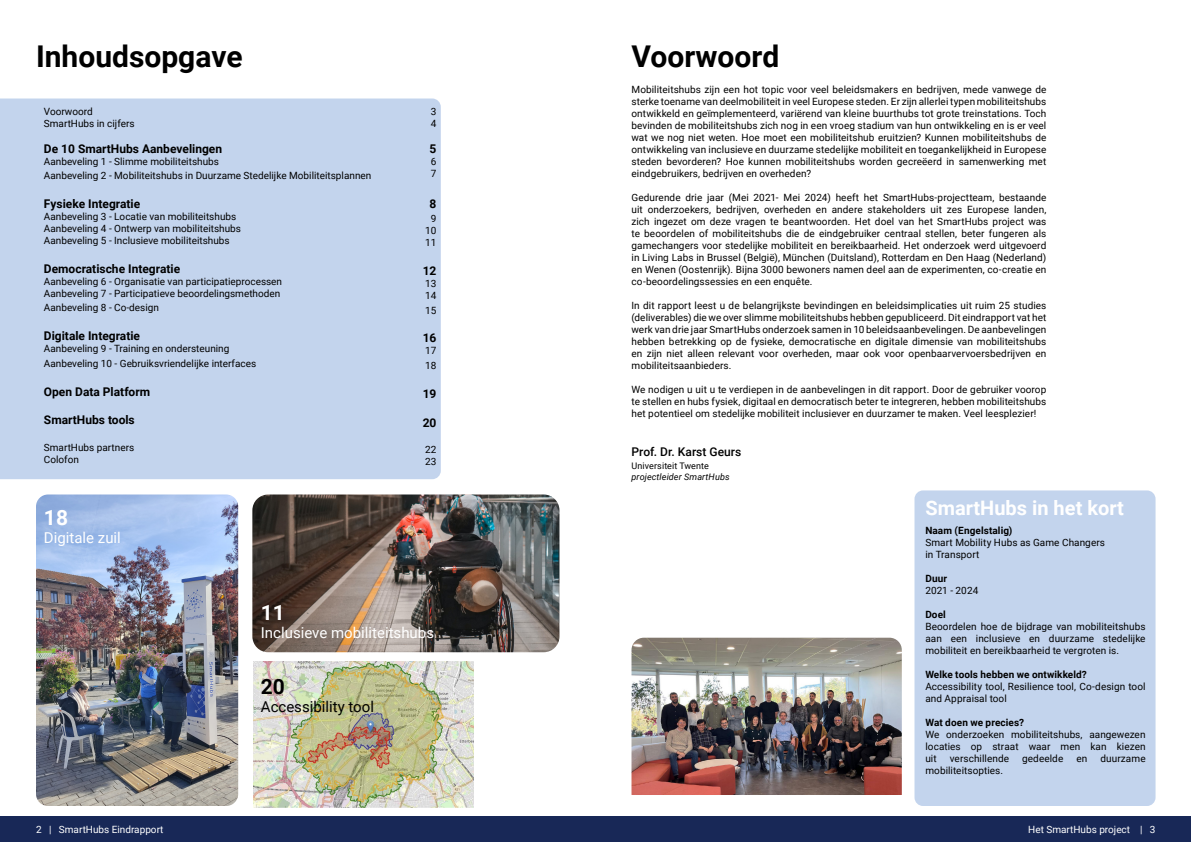
<style>
.page{position:relative;width:1191px;height:842px;background:#fff}
.page>*{position:absolute;margin:0;border:0;box-sizing:border-box;transform-origin:0 0}
.t1{font:700 30px "Roboto";color:#000}
.t2{font:700 21px "Roboto";color:#fff}
.t3{font:700 21px "Roboto";color:#000}
.t4{font:700 20px "Roboto";color:#fff}
.t5{font:15px "Roboto";color:#fff}
.t6{font:15px "Roboto";color:#000}
.t7{font:700 12px "Roboto";color:#000}
.t8{font:500 12px "Roboto";letter-spacing:.005em;color:#000}
.t9{font:10px/12px "Roboto";color:#000}
.t10{font:700 10px "Roboto";letter-spacing:.01em;color:#000}
.t11{font:10px "Roboto";color:#fff}
.t12{font:italic 9px "Roboto";letter-spacing:.015em;color:#000}
.t13{font:9px "Roboto";letter-spacing:.01em;color:#000}
</style>
<div class="page">
<img style="left:253px;top:661px;width:220px;height:146px">
<div style="left:914px;top:490px;width:241px;height:316px;background:#c3d4ed;border-radius:9px"></div>
<div style="left:0;top:816px;width:1191px;height:26px;background:#182857"></div>
<div style="left:0;top:99px;width:441px;height:380px;background:#c3d4ed"></div>
<img style="left:252px;top:494px;width:307px;height:158px">
<img style="left:36px;top:494px;width:202px;height:312px">
<img style="left:631px;top:638px;width:270px;height:157px">
<h1 class="t1" style="left:36px;top:36px;width:208px">Inhoudsopgave</h1>
<p class="t9" style="left:44px;top:105px;width:92px">Voorwoord<br>SmartHubs in cijfers</p>
<p class="t7" style="left:44px;top:140px;width:180px">De 10 SmartHubs Aanbevelingen</p>
<p class="t9" style="left:44px;top:154px;width:329px;line-height:14.4px">Aanbeveling 1 - Slimme mobiliteitshubs<br>Aanbeveling 2 - Mobiliteitshubs in Duurzame Stedelijke Mobiliteitsplannen</p>
<p class="t7" style="left:44px;top:196px;width:98px">Fysieke Integratie</p>
<p class="t9" style="left:44px;top:210px;width:198px">Aanbeveling 3 - Locatie van mobiliteitshubs<br>Aanbeveling 4 - Ontwerp van mobiliteitshubs<br>Aanbeveling 5 - Inclusieve mobiliteitshubs</p>
<p class="t7" style="left:44px;top:260px;width:138px">Democratische Integratie</p>
<p class="t9" style="left:44px;top:275px;width:240px">Aanbeveling 6 - Organisatie van participatieprocessen<br>Aanbeveling 7 - Participatieve beoordelingsmethoden</p>
<p class="t9" style="left:44px;top:302px;width:116px">Aanbeveling 8 - Co-design</p>
<p class="t7" style="left:44px;top:328px;width:98px">Digitale Integratie</p>
<p class="t9" style="left:44px;top:341px;width:214px;line-height:14.4px">Aanbeveling 9 - Training en ondersteuning<br>Aanbeveling 10 - Gebruiksvriendelijke interfaces</p>
<p class="t7" style="left:44px;top:383px;width:108px">Open Data Platform</p>
<p class="t7" style="left:44px;top:412px;width:92px">SmartHubs tools</p>
<p class="t9" style="left:44px;top:441px;width:92px">SmartHubs partners<br>Colofon</p>
<h2 class="t2" style="left:44px;top:503px;width:26px">18</h2>
<h3 class="t5" style="left:44px;top:527px;width:78px">Digitale zuil</h3>
<p class="t9" style="left:431px;top:105px;width:7px">3<br>4</p>
<p class="t7" style="left:430px;top:140px;width:8px">5</p>
<p class="t9" style="left:431px;top:155px;width:7px">6<br>7</p>
<p class="t7" style="left:429px;top:196px;width:8px">8</p>
<p class="t9" style="left:425px;top:213px;width:13px;text-align:center">9<br>10<br>11</p>
<p class="t7" style="left:423px;top:263px;width:15px">12</p>
<p class="t9" style="left:425px;top:277px;width:13px">13<br>14</p>
<p class="t9" style="left:425px;top:304px;width:13px">15</p>
<p class="t7" style="left:423px;top:330px;width:15px">16</p>
<p class="t9" style="left:425px;top:343px;width:13px;line-height:14.4px">17<br>18</p>
<p class="t7" style="left:423px;top:385px;width:15px">19</p>
<p class="t7" style="left:423px;top:414px;width:15px">20</p>
<p class="t9" style="left:425px;top:443px;width:13px">22<br>23</p>
<h2 class="t2" style="left:261px;top:598px;width:26px">11</h2>
<h3 class="t5" style="left:261px;top:622px;width:175px">Inclusieve mobiliteitshubs</h3>
<p class="t11" style="left:36px;top:822px;width:129px">2 | SmartHubs Eindrapport</p>
<h2 class="t3" style="left:261px;top:672px;width:26px">20</h2>
<h3 class="t6" style="left:261px;top:696px;width:115px">Accessibility tool</h3>
<h1 class="t1" style="left:631px;top:36px;width:149px">Voorwoord</h1>
<p class="t9" style="left:631px;top:83px;width:416px;text-align:justify">Mobiliteitshubs zijn een hot topic voor veel beleidsmakers en bedrijven, mede vanwege de sterke toename van deelmobiliteit in veel Europese steden. Er zijn allerlei typen mobiliteitshubs ontwikkeld en geïmplementeerd, variërend van kleine buurthubs tot grote treinstations. Toch bevinden de mobiliteitshubs zich nog in een vroeg stadium van hun ontwikkeling en is er veel wat we nog niet weten. Hoe moet een mobiliteitshub eruitzien? Kunnen mobiliteitshubs de ontwikkeling van inclusieve en duurzame stedelijke mobiliteit en toegankelijkheid in Europese steden bevorderen? Hoe kunnen mobiliteitshubs worden gecreëerd in samenwerking met eindgebruikers, bedrijven en overheden?</p>
<p class="t9" style="left:631px;top:191px;width:416px;text-align:justify">Gedurende drie jaar (Mei 2021- Mei 2024) heeft het SmartHubs-projectteam, bestaande uit onderzoekers, bedrijven, overheden en andere stakeholders uit zes Europese landen, zich ingezet om deze vragen te beantwoorden. Het doel van het SmartHubs project was te beoordelen of mobiliteitshubs die de eindgebruiker centraal stellen, beter fungeren als gamechangers voor stedelijke mobiliteit en bereikbaarheid. Het onderzoek werd uitgevoerd in Living Labs in Brussel (België), München (Duitsland), Rotterdam en Den Haag (Nederland) en Wenen (Oostenrijk). Bijna 3000 bewoners namen deel aan de experimenten, co-creatie en co-beoordelingssessies en een enquête.</p>
<p class="t9" style="left:631px;top:299px;width:416px;text-align:justify">In dit rapport leest u de belangrijkste bevindingen en beleidsimplicaties uit ruim 25 studies (deliverables) die we over slimme mobiliteitshubs hebben gepubliceerd. Dit eindrapport vat het werk van drie jaar SmartHubs onderzoek samen in 10 beleidsaanbevelingen. De aanbevelingen hebben betrekking op de fysieke, democratische en digitale dimensie van mobiliteitshubs en zijn niet alleen relevant voor overheden, maar ook voor openbaarvervoersbedrijven en mobiliteitsaanbieders.</p>
<p class="t9" style="left:631px;top:383px;width:416px;text-align:justify">We nodigen u uit u te verdiepen in de aanbevelingen in dit rapport. Door de gebruiker voorop te stellen en hubs fysiek, digitaal en democratisch beter te integreren, hebben mobiliteitshubs het potentieel om stedelijke mobiliteit inclusiever en duurzamer te maken. Veel leesplezier!</p>
<p class="t8" style="left:631px;top:443px;width:111px">Prof. Dr. Karst Geurs</p>
<p class="t13" style="left:631px;top:459px;width:79px">Universiteit Twente</p>
<p class="t12" style="left:631px;top:470px;width:100px">projectleider SmartHubs</p>
<h3 class="t4" style="left:925px;top:494px;width:200px">SmartHubs in het kort</h3>
<p class="t10" style="left:925px;top:523px;width:89px">Naam (Engelstalig)</p>
<p class="t9" style="left:925px;top:536px;width:181px">Smart Mobility Hubs as Game Changers in Transport</p>
<p class="t10" style="left:925px;top:571px;width:23px">Duur</p>
<p class="t9" style="left:925px;top:584px;width:54px">2021 - 2024</p>
<p class="t10" style="left:925px;top:607px;width:22px">Doel</p>
<p class="t9" style="left:925px;top:620px;width:222px;text-align:justify">Beoordelen hoe de bijdrage van mobiliteitshubs aan een inclusieve en duurzame stedelijke mobiliteit en bereikbaarheid te vergroten is.</p>
<p class="t10" style="left:925px;top:667px;width:163px">Welke tools hebben we ontwikkeld?</p>
<p class="t9" style="left:925px;top:680px;width:222px">Accessibility tool, Resilience tool, Co-design tool and Appraisal tool</p>
<p class="t10" style="left:925px;top:715px;width:100px">Wat doen we precies?</p>
<p class="t9" style="left:925px;top:728px;width:222px;text-align:justify">We onderzoeken mobiliteitshubs, aangewezen locaties op straat waar men kan kiezen uit</p>
<p class="t9" style="left:949px;top:752px;width:61px">verschillende</p>
<p class="t9" style="left:1022px;top:752px;width:43px">gedeelde</p>
<p class="t9" style="left:1076px;top:752px;width:12px">en</p>
<p class="t9" style="left:1100px;top:752px;width:47px">duurzame</p>
<p class="t9" style="left:925px;top:764px;width:79px">mobiliteitsopties.</p>
<p class="t11" style="left:1028px;top:822px;width:129px">Het SmartHubs project | 3</p>
</div>
